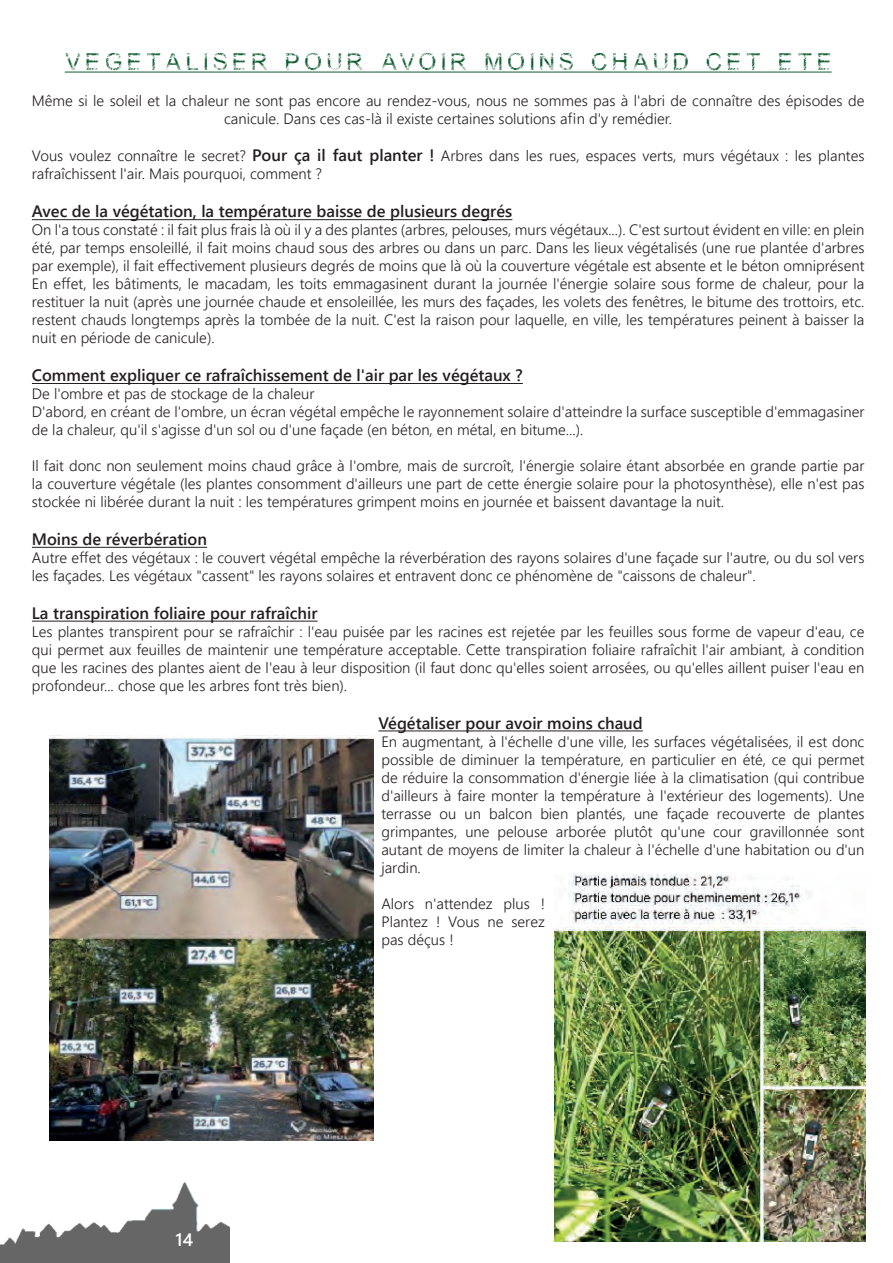
<style>
.page{position:relative;width:893px;height:1263px;background:#fff}
.page>*{position:absolute;margin:0;border:0;box-sizing:border-box;transform-origin:0 0}
.t1{font:19.5px "Nature";letter-spacing:.25em;color:#0f5d30}
.t2{font:600 18px "Yu Gothic UI";color:#fff}
.t3{font:700 16.5px "Yu Gothic UI";color:#231f20}
.t4{font:300 15px/18px "Yu Gothic UI";color:#231f20;text-align:justify}
.s1{font-weight:700;font-size:16.5px}
</style>
<div class="page">
<img style="left:0;top:1181px;width:230px;height:82px">
<hr style="left:65px;top:72px;width:767px;height:1px;background:#0f5d30">
<hr style="left:32px;top:219px;width:480px;height:1px;background:#231f20">
<hr style="left:32px;top:383px;width:491px;height:1px;background:#231f20">
<hr style="left:32px;top:547px;width:175px;height:1px;background:#231f20">
<hr style="left:32px;top:621px;width:286px;height:1px;background:#231f20">
<hr style="left:378px;top:730px;width:265px;height:1px;background:#231f20">
<img style="left:50px;top:735px;width:324px;height:405px">
<img style="left:555px;top:873px;width:311px;height:369px">
<h1 class="t1" style="left:65px;top:52px;width:768px">VEGETALISER POUR AVOIR MOINS CHAUD CET ETE</h1>
<p class="t4" style="left:32px;top:89px;width:834px;text-align:center">Même si le soleil et la chaleur ne sont pas encore au rendez-vous, nous ne sommes pas à l'abri de connaître des épisodes de canicule. Dans ces cas-là il existe certaines solutions afin d'y remédier.</p>
<p class="t4" style="left:32px;top:145px;width:834px">Vous voulez connaître le secret? <span class="s1">Pour ça il faut planter !</span> Arbres dans les rues, espaces verts, murs végétaux : les plantes rafraîchissent l'air. Mais pourquoi, comment ?</p>
<p class="t3" style="left:32px;top:202px;width:482px">Avec de la végétation, la température baisse de plusieurs degrés</p>
<p class="t4" style="left:32px;top:219px;width:834px">On l'a tous constaté : il fait plus frais là où il y a des plantes (arbres, pelouses, murs végétaux...). C'est surtout évident en ville: en plein été, par temps ensoleillé, il fait moins chaud sous des arbres ou dans un parc. Dans les lieux végétalisés (une rue plantée d'arbres par exemple), il fait effectivement plusieurs degrés de moins que là où la couverture végétale est absente et le béton omniprésent En effet, les bâtiments, le macadam, les toits emmagasinent durant la journée l'énergie solaire sous forme de chaleur, pour la restituer la nuit (après une journée chaude et ensoleillée, les murs des façades, les volets des fenêtres, le bitume des trottoirs, etc. restent chauds longtemps après la tombée de la nuit. C'est la raison pour laquelle, en ville, les températures peinent à baisser la nuit en période de canicule).</p>
<p class="t3" style="left:32px;top:366px;width:492px">Comment expliquer ce rafraîchissement de l'air par les végétaux ?</p>
<p class="t4" style="left:32px;top:383px;width:834px;text-align:left">De l'ombre et pas de stockage de la chaleur<br>D'abord, en créant de l'ombre, un écran végétal empêche le rayonnement solaire d'atteindre la surface susceptible d'emmagasiner de la chaleur, qu'il s'agisse d'un sol ou d'une façade (en béton, en métal, en bitume...).</p>
<p class="t4" style="left:32px;top:455px;width:834px">Il fait donc non seulement moins chaud grâce à l'ombre, mais de surcroît, l'énergie solaire étant absorbée en grande partie par la couverture végétale (les plantes consomment d'ailleurs une part de cette énergie solaire pour la photosynthèse), elle n'est pas stockée ni libérée durant la nuit : les températures grimpent moins en journée et baissent davantage la nuit.</p>
<p class="t3" style="left:32px;top:530px;width:177px">Moins de réverbération</p>
<p class="t4" style="left:32px;top:546px;width:834px">Autre effet des végétaux : le couvert végétal empêche la réverbération des rayons solaires d'une façade sur l'autre, ou du sol vers les façades. Les végétaux "cassent" les rayons solaires et entravent donc ce phénomène de "caissons de chaleur".</p>
<p class="t3" style="left:32px;top:603px;width:287px">La transpiration foliaire pour rafraîchir</p>
<p class="t4" style="left:32px;top:620px;width:834px">Les plantes transpirent pour se rafraîchir : l'eau puisée par les racines est rejetée par les feuilles sous forme de vapeur d'eau, ce qui permet aux feuilles de maintenir une température acceptable. Cette transpiration foliaire rafraîchit l'air ambiant, à condition que les racines des plantes aient de l'eau à leur disposition (il faut donc qu'elles soient arrosées, ou qu'elles aillent puiser l'eau en profondeur... chose que les arbres font très bien).</p>
<p class="t3" style="left:378px;top:713px;width:266px">Végétaliser pour avoir moins chaud</p>
<p class="t4" style="left:381px;top:730px;width:485px">En augmentant, à l'échelle d'une ville, les surfaces végétalisées, il est donc possible de diminuer la température, en particulier en été, ce qui permet de réduire la consommation d'énergie liée à la climatisation (qui contribue d'ailleurs à faire monter la température à l'extérieur des logements). Une terrasse ou un balcon bien plantés, une façade recouverte de plantes grimpantes, une pelouse arborée plutôt qu'une cour gravillonnée sont autant de moyens de limiter la chaleur à l'échelle d'une habitation ou d'un jardin.</p>
<p class="t4" style="left:381px;top:892px;width:165px">Alors n'attendez plus !<br>Plantez ! Vous ne serez pas déçus !</p>
<p class="t2" style="left:175px;top:1229px;width:19px">14</p>
</div>
